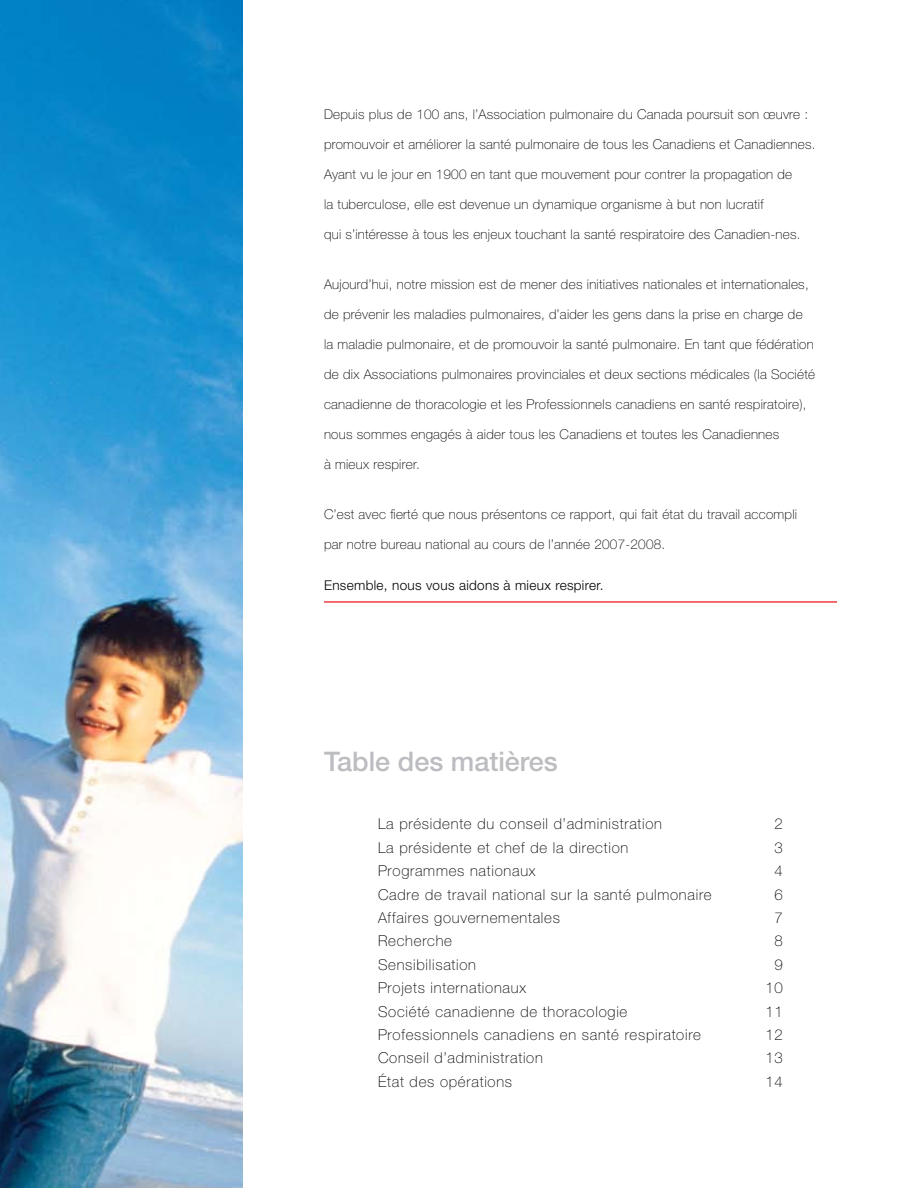
<style>
.page{position:relative;width:918px;height:1188px;background:#fff}
.page>*{position:absolute;margin:0;border:0;box-sizing:border-box;transform-origin:0 0}
.t1{font:500 27px "Helvetica Neue";color:#bcbdc0}
.t2{font:100 15px "Helvetica Neue";letter-spacing:.05em;color:#000}
.t3{font:100 13.5px "Helvetica Neue";letter-spacing:.02em;color:#000}
.t4{font:300 13.5px "Helvetica Neue";letter-spacing:.025em;color:#000}
</style>
<div class="page">
<img style="left:0;top:0;width:243px;height:1188px">
<hr style="left:324px;top:601px;width:513px;height:2px;background:#ef3e42">
<p class="t3" style="left:324px;top:106px;width:486px">Depuis plus de 100 ans, l’Association pulmonaire du Canada poursuit son œuvre :</p>
<p class="t3" style="left:324px;top:136px;width:493px">promouvoir et améliorer la santé pulmonaire de tous les Canadiens et Canadiennes.</p>
<p class="t3" style="left:324px;top:166px;width:470px">Ayant vu le jour en 1900 en tant que mouvement pour contrer la propagation de</p>
<p class="t3" style="left:324px;top:196px;width:441px">la tuberculose, elle est devenue un dynamique organisme à but non lucratif</p>
<p class="t3" style="left:324px;top:226px;width:478px">qui s’intéresse à tous les enjeux touchant la santé respiratoire des Canadien-nes.</p>
<p class="t3" style="left:324px;top:276px;width:486px">Aujourd’hui, notre mission est de mener des initiatives nationales et internationales,</p>
<p class="t3" style="left:324px;top:306px;width:480px">de prévenir les maladies pulmonaires, d’aider les gens dans la prise en charge de</p>
<p class="t3" style="left:324px;top:336px;width:491px">la maladie pulmonaire, et de promouvoir la santé pulmonaire. En tant que fédération</p>
<p class="t3" style="left:324px;top:366px;width:493px">de dix Associations pulmonaires provinciales et deux sections médicales (la Société</p>
<p class="t3" style="left:324px;top:396px;width:484px">canadienne de thoracologie et les Professionnels canadiens en santé respiratoire),</p>
<p class="t3" style="left:324px;top:426px;width:457px">nous sommes engagés à aider tous les Canadiens et toutes les Canadiennes</p>
<p class="t3" style="left:324px;top:456px;width:97px">à mieux respirer.</p>
<p class="t3" style="left:324px;top:507px;width:475px">C’est avec fierté que nous présentons ce rapport, qui fait état du travail accompli</p>
<p class="t3" style="left:324px;top:537px;width:343px">par notre bureau national au cours de l’année 2007-2008.</p>
<p class="t4" style="left:324px;top:577px;width:281px">Ensemble, nous vous aidons à mieux respirer.</p>
<h1 class="t1" style="left:324px;top:745px;width:235px">Table des matières</h1>
<p class="t2" style="left:378px;top:816px;width:286px">La présidente du conseil d’administration</p>
<p class="t2" style="left:775px;top:816px;width:10px">2</p>
<p class="t2" style="left:378px;top:839px;width:252px">La présidente et chef de la direction</p>
<p class="t2" style="left:775px;top:839px;width:10px">3</p>
<p class="t2" style="left:378px;top:862px;width:159px">Programmes nationaux</p>
<p class="t2" style="left:775px;top:862px;width:10px">4</p>
<p class="t2" style="left:378px;top:886px;width:335px">Cadre de travail national sur la santé pulmonaire</p>
<p class="t2" style="left:775px;top:886px;width:10px">6</p>
<p class="t2" style="left:378px;top:909px;width:183px">Affaires gouvernementales</p>
<p class="t2" style="left:775px;top:909px;width:10px">7</p>
<p class="t2" style="left:378px;top:933px;width:76px">Recherche</p>
<p class="t2" style="left:775px;top:933px;width:10px">8</p>
<p class="t2" style="left:378px;top:956px;width:100px">Sensibilisation</p>
<p class="t2" style="left:775px;top:956px;width:10px">9</p>
<p class="t2" style="left:378px;top:979px;width:150px">Projets internationaux</p>
<p class="t2" style="left:766px;top:979px;width:19px">10</p>
<p class="t2" style="left:378px;top:1003px;width:251px">Société canadienne de thoracologie</p>
<p class="t2" style="left:766px;top:1003px;width:19px">11</p>
<p class="t2" style="left:378px;top:1026px;width:325px">Professionnels canadiens en santé respiratoire</p>
<p class="t2" style="left:766px;top:1026px;width:19px">12</p>
<p class="t2" style="left:378px;top:1050px;width:166px">Conseil d’administration</p>
<p class="t2" style="left:766px;top:1050px;width:19px">13</p>
<p class="t2" style="left:378px;top:1073px;width:136px">État des opérations</p>
<p class="t2" style="left:766px;top:1073px;width:19px">14</p>
</div>
